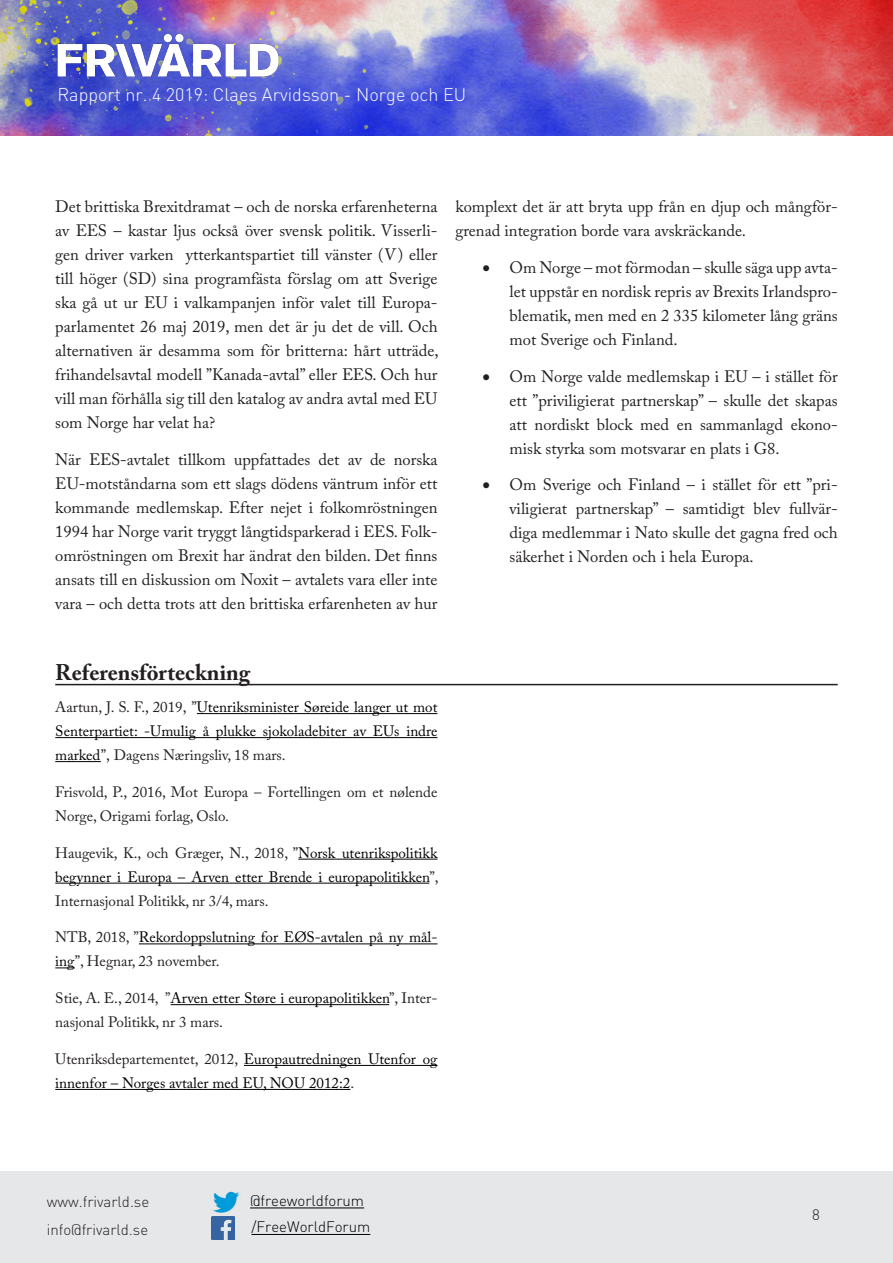
<style>
.page{position:relative;width:893px;height:1263px;background:#fff}
.page>*{position:absolute;margin:0;border:0;box-sizing:border-box;transform-origin:0 0}
.Slutkommentarer_rubr{font:700 22.5px "Adobe Caslon Pro";color:#231f20}
.t1{font:300 18px "DIN";color:#fff}
.Brödtext{font:16.5px/24px "Adobe Caslon Pro";color:#231f20;text-align:justify}
.Endnote_text{font:15px/24px "Adobe Caslon Pro";color:#000;text-align:justify}
.Endnote_text-2{font:15px/24px "Adobe Caslon Pro";color:#231f20}
.t2{font:300 15px/28.2px "DIN";color:#231f20}
.t3{font:300 15px/26.5px "DIN";color:#000}
.s1{color:#231f20}
.s2{color:#000}
</style>
<div class="page">
<img style="left:0;top:1px;width:893px;height:135px">
<img style="left:55px;top:33px;width:226px;height:48px">
<div style="left:0;top:1172px;width:893px;height:91px;background:#e6e7e9"></div>
<hr style="left:250px;top:1207px;width:114px;height:1px;background:#000">
<hr style="left:251px;top:1234px;width:119px;height:1px;background:#000">
<img style="left:213px;top:1191px;width:27px;height:22px">
<img style="left:211px;top:1216px;width:24px;height:24px">
<hr style="left:55px;top:684px;width:783px;height:1px;background:#231f20">
<hr style="left:197px;top:713px;width:240px;height:1px;background:#000">
<hr style="left:55px;top:737px;width:382px;height:1px;background:#000">
<hr style="left:55px;top:761px;width:46px;height:1px;background:#000">
<hr style="left:298px;top:859px;width:139px;height:1px;background:#000">
<hr style="left:55px;top:883px;width:374px;height:1px;background:#000">
<hr style="left:139px;top:943px;width:298px;height:1px;background:#000">
<svg style="left:55px;top:967px;width:20px;height:1px"></svg>
<hr style="left:171px;top:1004px;width:218px;height:1px;background:#000">
<hr style="left:244px;top:1065px;width:193px;height:1px;background:#000">
<hr style="left:55px;top:1089px;width:295px;height:1px;background:#000">
<p class="t1" style="left:57px;top:83px;width:410px">Rapport nr. 4 2019: Claes Arvidsson - Norge och EU</p>
<p class="Brödtext" style="left:55px;top:194px;width:385px">Det brittiska Brexitdramat – och de norska erfarenheterna av EES – kastar ljus också över svensk politik. Visserli&shy;gen driver varken ytterkantspartiet till vänster (V) eller till höger (SD) sina programfästa förslag om att Sverige ska gå ut ur EU i valkampanjen inför valet till Europa&shy;parlamentet 26 maj 2019, men det är ju det de vill. Och alternativen är desamma som för britterna: hårt utträde, frihandelsavtal modell ”Kanada-avtal” eller EES. Och hur vill man förhålla sig till den katalog av andra avtal med EU som Norge har velat ha?</p>
<p class="Brödtext" style="left:55px;top:447px;width:384px">När EES-avtalet tillkom uppfattades det av de norska EU-motståndarna som ett slags dödens väntrum inför ett kommande medlemskap. Efter nejet i folkomröstningen 1994 har Norge varit tryggt långtidsparkerad i EES. Folk&shy;omröstningen om Brexit har ändrat den bilden. Det finns ansats till en diskussion om Noxit – avtalets vara eller inte vara – och detta trots att den brittiska erfarenheten av hur</p>
<p class="Brödtext" style="left:455px;top:194px;width:384px">komplext det är att bryta upp från en djup och mångför&shy;grenad integration borde vara avskräckande.</p>
<p class="Brödtext" style="left:509px;top:255px;width:330px;text-indent:-27px">• Om Norge – mot förmodan – skulle säga upp avta&shy;let uppstår en nordisk repris av Brexits Irlandspro&shy;blematik, men med en 2 335 kilometer lång gräns mot Sverige och Finland.</p>
<p class="Brödtext" style="left:509px;top:364px;width:330px;text-indent:-27px">• Om Norge valde medlemskap i EU – i stället för ett ”priviligierat partnerskap” – skulle det skapas att nordiskt block med en sammanlagd ekono&shy;misk styrka som motsvarar en plats i G8.</p>
<p class="Brödtext" style="left:509px;top:473px;width:330px;text-indent:-27px">• Om Sverige och Finland – i stället för ett ”pri&shy;viligierat partnerskap” – samtidigt blev fullvär&shy;diga medlemmar i Nato skulle det gagna fred och säkerhet i Norden och i hela Europa.</p>
<p class="Slutkommentarer_rubr" style="left:55px;top:659px;width:196px">Referensförteckning</p>
<p class="Endnote_text" style="left:55px;top:695px;width:384px"><span class="s1">Aartun, J. S. F., 2019, ”</span>Utenriksminister Søreide langer ut mot Senterpartiet: -Umulig å plukke sjokoladebiter av EUs indre marked<span class="s1">”, Dagens Næringsliv, 18 mars.</span></p>
<p class="Endnote_text-2" style="left:55px;top:780px;width:384px">Frisvold, P., 2016, Mot Europa – Fortellingen om et nølende<br>Norge, Origami forlag, Oslo.</p>
<p class="Endnote_text" style="left:55px;top:840px;width:385px"><span class="s1">Haugevik, K., och Græger, N., 2018, ”</span>Norsk utenrikspolitikk begynner i Europa – Arven etter Brende i europapolitikken<span class="s1">”, Internasjonal Politikk, nr 3/4, mars.</span></p>
<p class="Endnote_text" style="left:55px;top:925px;width:384px"><span class="s1">NTB, 2018, ”</span>Rekordoppslutning for EØS-avtalen på ny mål&shy;ing<span class="s1">”, Hegnar, 23 november.</span></p>
<p class="Endnote_text-2" style="left:55px;top:986px;width:384px">Stie, A. E., 2014, ”<span class="s2">Arven etter Støre i europapolitikken</span>”, Inter&shy;nasjonal Politikk, nr 3 mars.</p>
<p class="Endnote_text" style="left:55px;top:1047px;width:384px"><span class="s1">Utenriksdepartementet, 2012,</span> Europautredningen Utenfor og innenfor – Norges avtaler med EU, NOU 2012:2<span class="s1">.</span></p>
<p class="t2" style="left:47px;top:1187px;width:104px">www.frivarld.se info@frivarld.se</p>
<p class="t3" style="left:250px;top:1187px;width:122px">@freeworldforum /FreeWorldForum</p>
<p class="t2" style="left:812px;top:1200px;width:9px">8</p>
</div>
